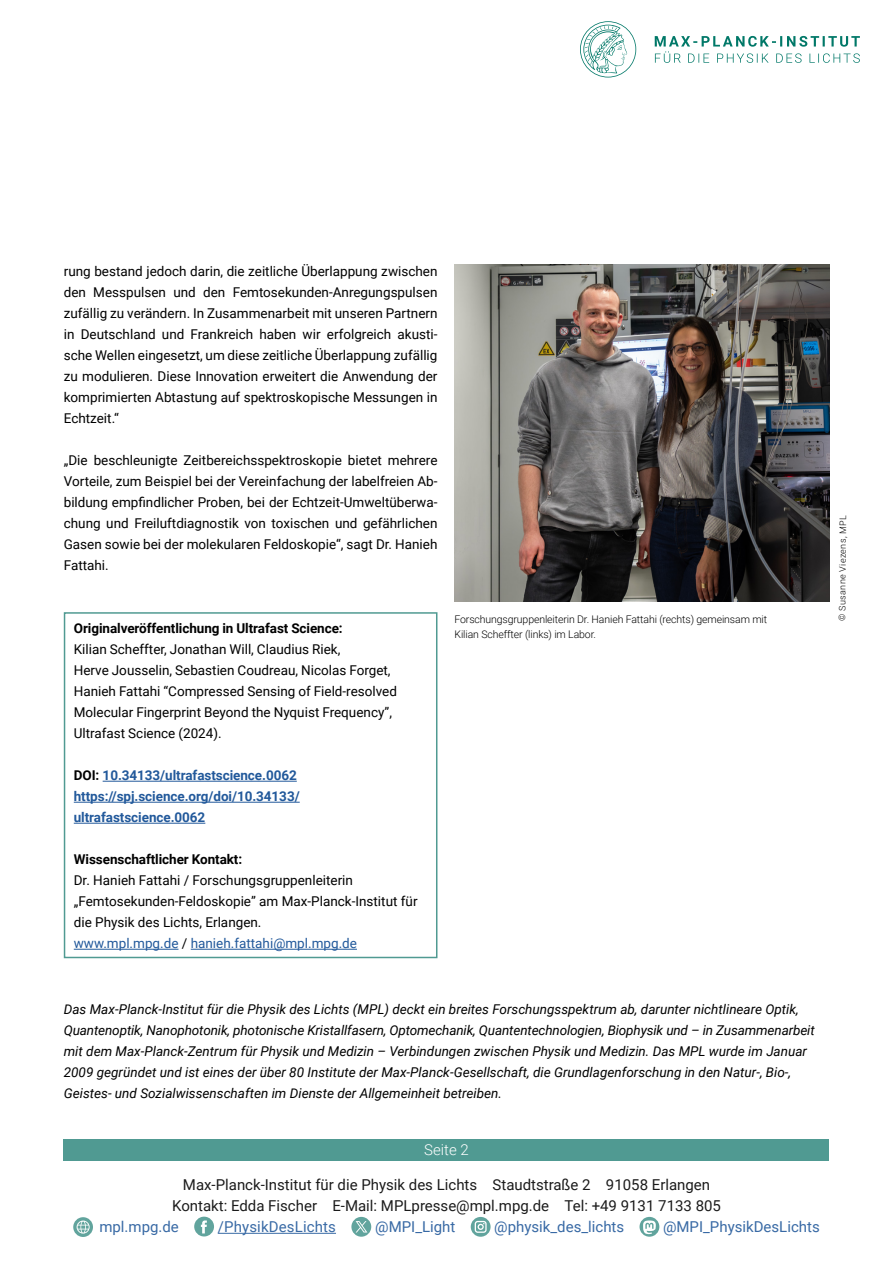
<style>
.page{position:relative;width:893px;height:1263px;background:#fff}
.page>*{position:absolute;margin:0;border:0;box-sizing:border-box;transform-origin:0 0}
.t1{font:15px/21px "Roboto";color:#000;text-align:center}
.t2{font:15px "Roboto";color:#22599b}
.t3{font:300 15px "Roboto";color:#fff}
.t4{font:13.5px/21px "Roboto";color:#000;text-align:justify}
.t5{font:italic 13.5px/21px "Roboto";color:#000}
.t6{font:700 13.5px/21px "Roboto";letter-spacing:-.005em;color:#22599b}
.t7{font:700 13.5px "Roboto";letter-spacing:-.005em;color:#000}
.t8{font:300 10.5px "Roboto";letter-spacing:-.01em;color:#000}
.t9{font:300 9px "Roboto";color:#000}
.s1{color:#000}
.s2{color:#22599b}
</style>
<div class="page">
<div style="left:64px;top:1139px;width:765px;height:21px;background:#509a92"></div>
<hr style="left:218px;top:1233px;width:118px;height:1px;background:#22599b">
<svg style="left:73px;top:1217px;width:20px;height:20px"></svg>
<svg style="left:77px;top:1220px;width:13px;height:13px"></svg>
<svg style="left:78px;top:1221px;width:11px;height:12px"></svg>
<svg style="left:194px;top:1216px;width:20px;height:20px"></svg>
<svg style="left:351px;top:1217px;width:20px;height:20px"></svg>
<svg style="left:356px;top:1221px;width:11px;height:11px"></svg>
<svg style="left:471px;top:1217px;width:20px;height:20px"></svg>
<svg style="left:639px;top:1217px;width:20px;height:20px"></svg>
<svg style="left:643px;top:1220px;width:13px;height:14px"></svg>
<svg style="left:580px;top:21px;width:56px;height:56px"></svg>
<svg style="left:655px;top:36px;width:205px;height:27px"></svg>
<hr style="left:103px;top:781px;width:194px;height:1px;background:#22599b">
<hr style="left:74px;top:802px;width:226px;height:1px;background:#22599b">
<hr style="left:74px;top:823px;width:131px;height:1px;background:#22599b">
<hr style="left:74px;top:949px;width:104px;height:1px;background:#22599b">
<hr style="left:191px;top:949px;width:166px;height:1px;background:#22599b">
<div style="left:64px;top:612px;width:373px;height:346px;border:2px solid #509a92"></div>
<img style="left:455px;top:264px;width:374px;height:338px">
<p class="t4" style="left:64px;top:260px;width:375px">rung bestand jedoch darin, die zeitliche Überlappung zwischen den Messpulsen und den Femtosekunden-Anregungspulsen zufällig zu verändern. In Zusammenarbeit mit unseren Partnern in Deutschland und Frankreich haben wir erfolgreich akusti&shy;sche Wellen eingesetzt, um diese zeitliche Überlappung zufällig zu modulieren. Diese Innovation erweitert die Anwendung der komprimierten Abtastung auf spektroskopische Messungen in Echtzeit.“</p>
<p class="t4" style="left:64px;top:449px;width:375px">„Die beschleunigte Zeitbereichsspektroskopie bietet mehrere Vorteile, zum Beispiel bei der Vereinfachung der labelfreien Ab&shy;bildung empfindlicher Proben, bei der Echtzeit-Umweltüberwa&shy;chung und Freiluftdiagnostik von toxischen und gefährlichen Gasen sowie bei der molekularen Feldoskopie“, sagt Dr. Hanieh Fattahi.</p>
<p class="t7" style="left:74px;top:619px;width:270px">Originalveröffentlichung in Ultrafast Science:</p>
<p class="t4" style="left:74px;top:638px;width:325px;text-align:left">Kilian Scheffter, Jonathan Will, Claudius Riek,<br>Herve Jousselin, Sebastien Coudreau, Nicolas Forget, Hanieh Fattahi “Compressed Sensing of Field-resolved Molecular Fingerprint Beyond the Nyquist Frequency”, Ultrafast Science (2024).</p>
<p class="t6" style="left:74px;top:764px;width:227px"><span class="s1">DOI:</span> 10.34133/ultrafastscience.0062 https://spj.science.org/doi/10.34133/ ultrafastscience.0062</p>
<p class="t7" style="left:74px;top:850px;width:170px">Wissenschaftlicher Kontakt:</p>
<p class="t4" style="left:74px;top:869px;width:345px;text-align:left">Dr. Hanieh Fattahi / Forschungsgruppenleiterin „Femtosekunden-Feldoskopie” am Max-Planck-Institut für die Physik des Lichts, Erlangen.<br><span class="s2">www.mpl.mpg.de</span> / <span class="s2">hanieh.fattahi@mpl.mpg.de</span></p>
<p class="t8" style="left:454px;top:612px;width:314px">Forschungsgruppenleiterin Dr. Hanieh Fattahi (rechts) gemeinsam mit</p>
<p class="t8" style="left:454px;top:627px;width:143px">Kilian Scheffter (links) im Labor.</p>
<p class="t9" style="left:835px;top:621px;width:107px;rotate:-89deg">© Susanne Viezens, MPL</p>
<p class="t5" style="left:64px;top:998px;width:752px">Das Max-Planck-Institut für die Physik des Lichts (MPL) deckt ein breites Forschungsspektrum ab, darunter nichtlineare Optik, Quantenoptik, Nanophotonik, photonische Kristallfasern, Optomechanik, Quantentechnologien, Biophysik und – in Zusammenarbeit mit dem Max-Planck-Zentrum für Physik und Medizin – Verbindungen zwischen Physik und Medizin. Das MPL wurde im Januar 2009 gegründet und ist eines der über 80 Institute der Max-Planck-Gesellschaft, die Grundlagenforschung in den Natur-, Bio-, Geistes- und Sozialwissenschaften im Dienste der Allgemeinheit betreiben.</p>
<p class="t3" style="left:424px;top:1139px;width:46px">Seite 2</p>
<p class="t1" style="left:172px;top:1174px;width:550px">Max-Planck-Institut für die Physik des Lichts Staudtstraße 2 91058 Erlangen<br>Kontakt: Edda Fischer E-Mail: MPLpresse@mpl.mpg.de Tel: +49 9131 7133 805</p>
<p class="t2" style="left:99px;top:1216px;width:81px">mpl.mpg.de</p>
<p class="t2" style="left:218px;top:1216px;width:120px">/PhysikDesLichts</p>
<p class="t2" style="left:375px;top:1216px;width:82px">@MPI_Light</p>
<p class="t2" style="left:494px;top:1216px;width:131px">@physik_des_lichts</p>
<p class="t2" style="left:663px;top:1216px;width:158px">@MPI_PhysikDesLichts</p>
</div>
